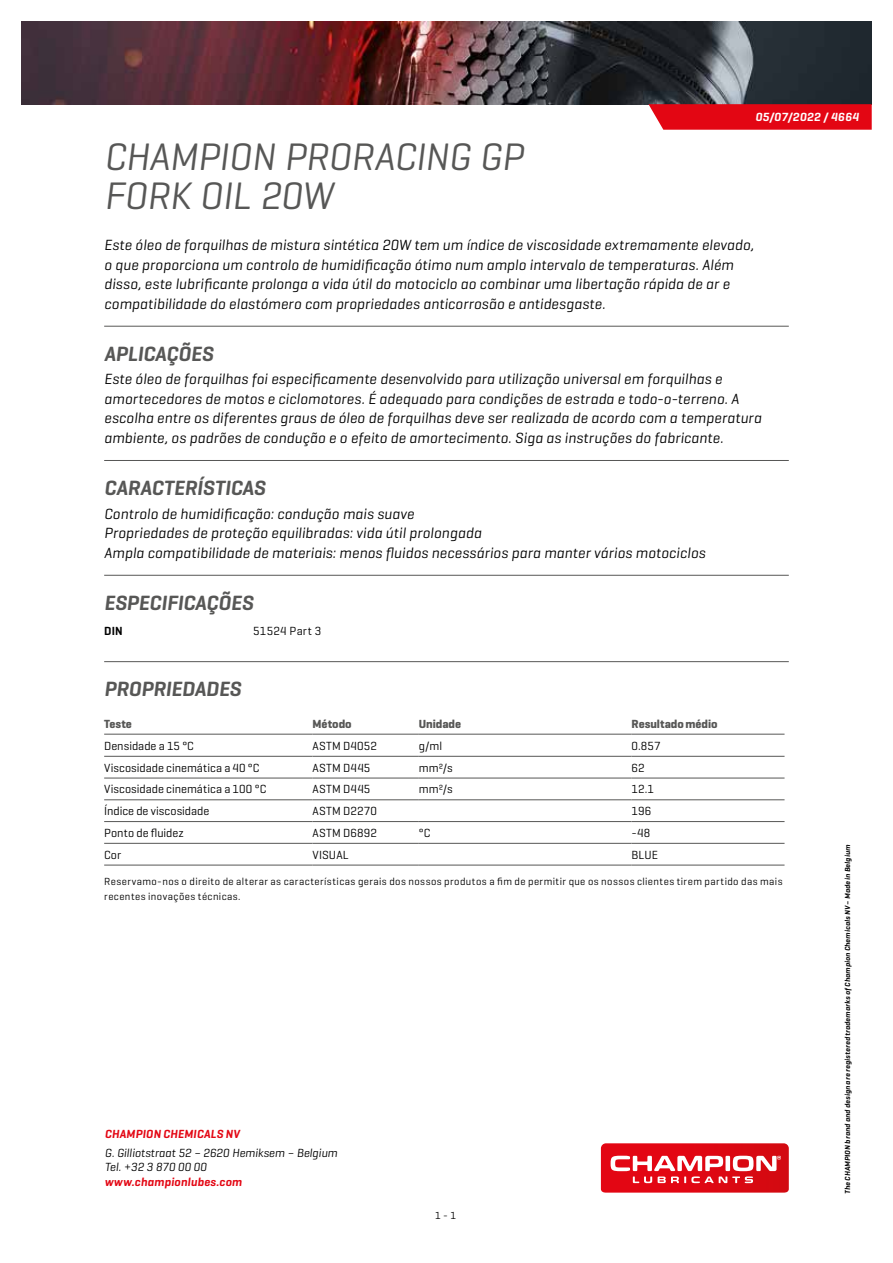
<style>
.page{position:relative;width:893px;height:1263px;background:#fff}
.page>*{position:absolute;margin:0;border:0;box-sizing:border-box;transform-origin:0 0}
.t1{font:italic 39px/39px "Geogrotesque";letter-spacing:-.005em;color:#575756}
.t2{font:italic 600 21px "Geogrotesque";letter-spacing:-.005em;color:#575756}
.t3{font:italic 15px/19.5px "Geogrotesque";letter-spacing:.01em;color:#000}
.t4{font:12px "Geogrotesque";letter-spacing:.01em;color:#000}
.t5{font:italic 12px/14.4px "Geogrotesque";color:#000}
.t6{font:italic 600 12px "Geogrotesque";letter-spacing:.015em;color:#e30613}
.t7{font:700 12px "Geogrotesque";color:#575756}
.t8{font:italic 600 12px "Geogrotesque";letter-spacing:.035em;color:#fff}
.t9{font:600 12px "Geogrotesque";color:#000}
.t10{font:10.5px/15px "Geogrotesque";letter-spacing:.04em;color:#000}
.t11{font:italic 600 7.5px "Geogrotesque";letter-spacing:.025em;color:#000}
</style>
<div class="page">
<svg style="left:601px;top:1143px;width:188px;height:49px;background:#e43740"></svg>
<img style="left:21px;top:21px;width:851px;height:83px">
<svg style="left:648px;top:104px;width:224px;height:26px;background:#e3121e"></svg>
<hr style="left:104px;top:326px;width:685px;height:1px;background:#575756">
<hr style="left:104px;top:460px;width:685px;height:1px;background:#575756">
<hr style="left:104px;top:575px;width:685px;height:1px;background:#575756">
<hr style="left:104px;top:661px;width:685px;height:1px;background:#575756">
<hr style="left:104px;top:734px;width:209px;height:1px;background:#575756">
<hr style="left:313px;top:734px;width:106px;height:1px;background:#575756">
<hr style="left:419px;top:734px;width:212px;height:1px;background:#575756">
<hr style="left:631px;top:734px;width:153px;height:1px;background:#575756">
<hr style="left:104px;top:756px;width:209px;height:1px;background:#575756">
<hr style="left:313px;top:756px;width:106px;height:1px;background:#575756">
<hr style="left:419px;top:756px;width:212px;height:1px;background:#575756">
<hr style="left:631px;top:756px;width:153px;height:1px;background:#575756">
<hr style="left:104px;top:778px;width:209px;height:1px;background:#575756">
<hr style="left:313px;top:778px;width:106px;height:1px;background:#575756">
<hr style="left:419px;top:778px;width:212px;height:1px;background:#575756">
<hr style="left:631px;top:778px;width:153px;height:1px;background:#575756">
<hr style="left:104px;top:799px;width:209px;height:1px;background:#575756">
<hr style="left:313px;top:799px;width:106px;height:1px;background:#575756">
<hr style="left:419px;top:799px;width:212px;height:1px;background:#575756">
<hr style="left:631px;top:799px;width:153px;height:1px;background:#575756">
<hr style="left:104px;top:821px;width:209px;height:1px;background:#575756">
<hr style="left:313px;top:821px;width:106px;height:1px;background:#575756">
<hr style="left:419px;top:821px;width:212px;height:1px;background:#575756">
<hr style="left:631px;top:821px;width:153px;height:1px;background:#575756">
<hr style="left:104px;top:843px;width:209px;height:1px;background:#575756">
<hr style="left:313px;top:843px;width:106px;height:1px;background:#575756">
<hr style="left:419px;top:843px;width:212px;height:1px;background:#575756">
<hr style="left:631px;top:843px;width:153px;height:1px;background:#575756">
<hr style="left:104px;top:865px;width:209px;height:1px;background:#575756">
<hr style="left:313px;top:865px;width:106px;height:1px;background:#575756">
<hr style="left:419px;top:865px;width:212px;height:1px;background:#575756">
<hr style="left:631px;top:865px;width:153px;height:1px;background:#575756">
<p class="t8" style="left:755px;top:110px;width:105px">05/07/2022 / 4664</p>
<h1 class="t1" style="left:104px;top:136px;width:421px">CHAMPION PRORACING GP<br>FORK OIL 20W</h1>
<p class="t3" style="left:104px;top:235px;width:651px">Este óleo de forquilhas de mistura sintética 20W tem um índice de viscosidade extremamente elevado, o que proporciona um controlo de humidificação ótimo num amplo intervalo de temperaturas. Além disso, este lubrificante prolonga a vida útil do motociclo ao combinar uma libertação rápida de ar e compatibilidade do elastómero com propriedades anticorrosão e antidesgaste.</p>
<h2 class="t2" style="left:104px;top:340px;width:111px">APLICAÇÕES</h2>
<p class="t3" style="left:104px;top:369px;width:659px">Este óleo de forquilhas foi especificamente desenvolvido para utilização universal em forquilhas e amortecedores de motos e ciclomotores. É adequado para condições de estrada e todo-o-terreno. A escolha entre os diferentes graus de óleo de forquilhas deve ser realizada de acordo com a temperatura ambiente, os padrões de condução e o efeito de amortecimento. Siga as instruções do fabricante.</p>
<h2 class="t2" style="left:104px;top:475px;width:163px">CARACTERÍSTICAS</h2>
<p class="t3" style="left:104px;top:503px;width:603px">Controlo de humidificação: condução mais suave<br>Propriedades de proteção equilibradas: vida útil prolongada<br>Ampla compatibilidade de materiais: menos fluidos necessários para manter vários motociclos</p>
<h2 class="t2" style="left:104px;top:589px;width:151px">ESPECIFICAÇÕES</h2>
<p class="t9" style="left:104px;top:623px;width:20px">DIN</p>
<p class="t4" style="left:253px;top:623px;width:70px">51524 Part 3</p>
<h2 class="t2" style="left:104px;top:676px;width:139px">PROPRIEDADES</h2>
<p class="t7" style="left:104px;top:716px;width:29px">Teste</p>
<p class="t7" style="left:313px;top:716px;width:41px">Método</p>
<p class="t7" style="left:419px;top:716px;width:44px">Unidade</p>
<p class="t7" style="left:631px;top:716px;width:88px">Resultado médio</p>
<p class="t4" style="left:104px;top:738px;width:91px">Densidade a 15 °C</p>
<p class="t4" style="left:313px;top:738px;width:66px">ASTM D4052</p>
<p class="t4" style="left:419px;top:738px;width:25px">g/ml</p>
<p class="t4" style="left:631px;top:738px;width:31px">0.857</p>
<p class="t4" style="left:104px;top:760px;width:157px">Viscosidade cinemática a 40 °C</p>
<p class="t4" style="left:313px;top:760px;width:59px">ASTM D445</p>
<p class="t4" style="left:419px;top:760px;width:35px">mm²/s</p>
<p class="t4" style="left:631px;top:760px;width:15px">62</p>
<p class="t4" style="left:104px;top:782px;width:164px">Viscosidade cinemática a 100 °C</p>
<p class="t4" style="left:313px;top:782px;width:59px">ASTM D445</p>
<p class="t4" style="left:419px;top:782px;width:35px">mm²/s</p>
<p class="t4" style="left:631px;top:782px;width:24px">12.1</p>
<p class="t4" style="left:104px;top:804px;width:107px">Índice de viscosidade</p>
<p class="t4" style="left:313px;top:804px;width:66px">ASTM D2270</p>
<p class="t4" style="left:631px;top:804px;width:21px">196</p>
<p class="t4" style="left:104px;top:825px;width:81px">Ponto de fluidez</p>
<p class="t4" style="left:313px;top:825px;width:66px">ASTM D6892</p>
<p class="t4" style="left:419px;top:825px;width:13px">°C</p>
<p class="t4" style="left:631px;top:825px;width:20px">-48</p>
<p class="t4" style="left:104px;top:847px;width:19px">Cor</p>
<p class="t4" style="left:313px;top:847px;width:38px">VISUAL</p>
<p class="t4" style="left:631px;top:847px;width:28px">BLUE</p>
<p class="t10" style="left:104px;top:873px;width:680px">Reservamo-nos o direito de alterar as características gerais dos nossos produtos a fim de permitir que os nossos clientes tirem partido das mais recentes inovações técnicas.</p>
<p class="t6" style="left:105px;top:1126px;width:136px">CHAMPION CHEMICALS NV</p>
<p class="t5" style="left:105px;top:1145px;width:234px">G. Gilliotstraat 52 – 2620 Hemiksem – Belgium<br>Tel. +32 3 870 00 00</p>
<p class="t6" style="left:105px;top:1174px;width:139px">www.championlubes.com</p>
<p class="t10" style="left:435px;top:1207px;width:23px">1 - 1</p>
<p class="t11" style="left:843px;top:1194px;width:351px;rotate:-90deg">The CHAMPION brand and design are registered trademarks of Champion Chemicals NV – Made in Belgium</p>
</div>
